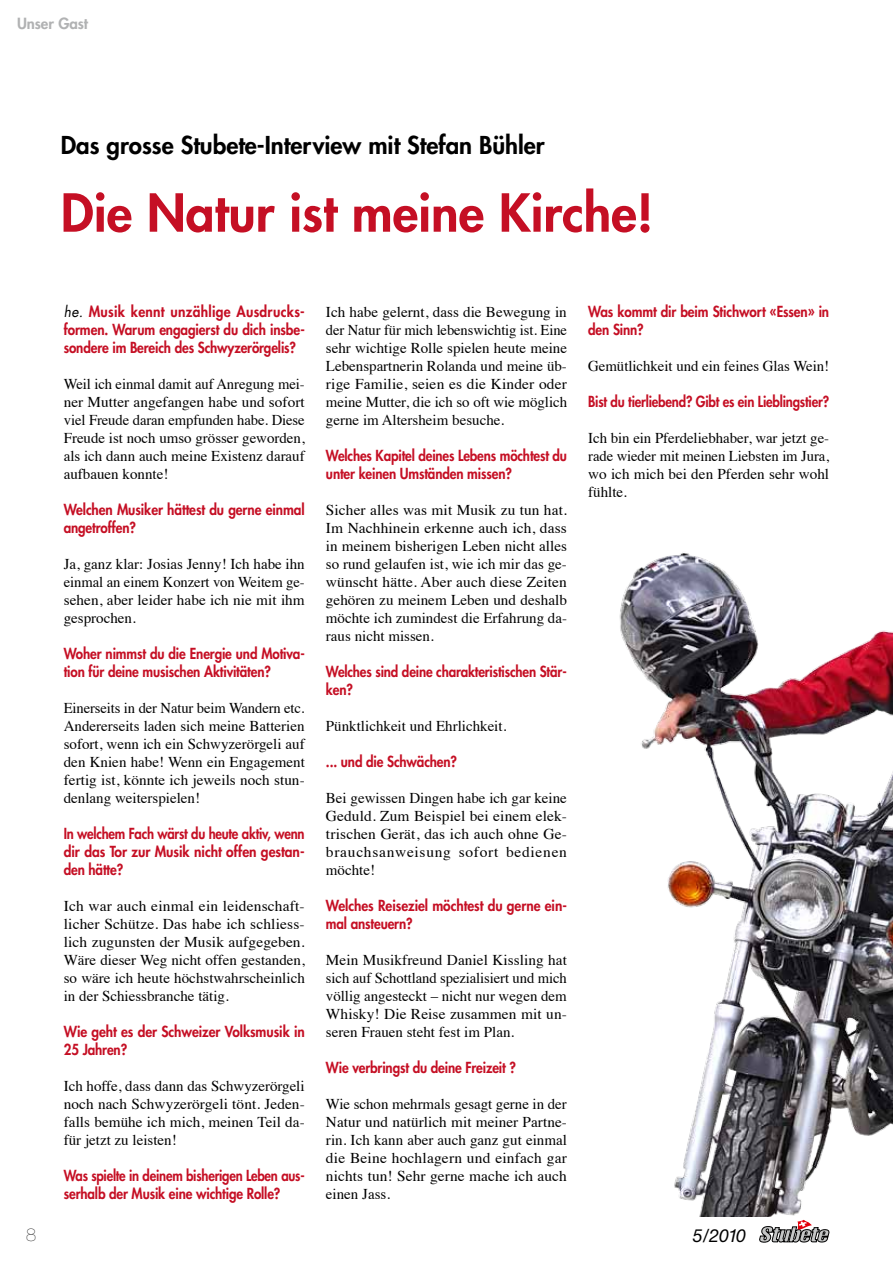
<style>
.page{position:relative;width:893px;height:1263px;background:#fff}
.page>*{position:absolute;margin:0;border:0;box-sizing:border-box;transform-origin:0 0}
.t1{font:800 51px "Futura CE";color:#c50f24}
.t2{font:800 24px "Futura CE";color:#000}
.t3{font:italic 18px "Helvetica Neue CE";color:#000}
.t4{font:200 18px "Helvetica Neue CE";color:#000}
.t5{font:15px/18px "Times";color:#000;text-align:justify}
.t6{font:800 15px "Futura CE";color:#b1b2b3}
.t7{font:800 14.85px/18px "Futura CE";letter-spacing:-.01em;color:#c50f24;scale:.9 1}
.t8{font:800 14.85px/18px "Futura CE";letter-spacing:-.01em;color:#c50f24;text-align:justify;scale:.88 1}
.t9{font:800 14.85px/18px "Futura CE";letter-spacing:-.01em;color:#c50f24;text-align:justify;scale:.93 1}
.t10{font:800 14.85px/18px "Futura CE";letter-spacing:-.01em;color:#c50f24;scale:.92 1}
.t11{font:800 14.85px/18px "Futura CE";letter-spacing:-.01em;color:#c50f24;scale:.89 1}
.t12{font:800 14.85px/18px "Futura CE";letter-spacing:-.01em;color:#c50f24;scale:.91 1}
.s1{font-weight:400;font-style:italic;color:#000}
</style>
<div class="page">
<svg style="left:759px;top:1220px;width:70px;height:22px"></svg>
<img style="left:619px;top:553px;width:274px;height:663px">
<p class="t6" style="left:17px;top:13px;width:73px">Unser Gast</p>
<h2 class="t2" style="left:61px;top:128px;width:485px">Das grosse Stubete-Interview mit Stefan Bühler</h2>
<h1 class="t1" style="left:61px;top:176px;width:594px">Die Natur ist meine Kirche!</h1>
<p class="t9" style="left:64px;top:301px;width:261px"><span class="s1">he.</span> Musik kennt unzählige Ausdrucks&shy;formen. Warum engagierst du dich insbe&shy;sondere im Bereich des Schwyzerörgelis?</p>
<p class="t5" style="left:64px;top:373px;width:242px">Weil ich einmal damit auf Anregung mei&shy;ner Mutter angefangen habe und sofort viel Freude daran empfunden habe. Diese Freude ist noch umso grösser geworden, als ich dann auch meine Existenz darauf aufbauen konnte!</p>
<p class="t12" style="left:64px;top:499px;width:266px">Welchen Musiker hättest du gerne einmal angetroffen?</p>
<p class="t5" style="left:64px;top:553px;width:243px">Ja, ganz klar: Josias Jenny! Ich habe ihn einmal an einem Konzert von Weitem ge&shy;sehen, aber leider habe ich nie mit ihm gesprochen.</p>
<p class="t7" style="left:64px;top:643px;width:269px">Woher nimmst du die Energie und Motiva&shy;tion für deine musischen Aktivitäten?</p>
<p class="t5" style="left:64px;top:697px;width:243px">Einerseits in der Natur beim Wandern etc.<br>Andererseits laden sich meine Batterien sofort, wenn ich ein Schwyzerörgeli auf den Knien habe! Wenn ein Engagement fertig ist, könnte ich jeweils noch stun&shy;denlang weiterspielen!</p>
<p class="t8" style="left:64px;top:823px;width:275px">In welchem Fach wärst du heute aktiv, wenn dir das Tor zur Musik nicht offen gestan&shy;den hätte?</p>
<p class="t5" style="left:64px;top:895px;width:243px">Ich war auch einmal ein leidenschaft&shy;licher Schütze. Das habe ich schliess&shy;lich zugunsten der Musik aufgegeben.<br>Wäre dieser Weg nicht offen gestanden, so wäre ich heute höchstwahrscheinlich in der Schiessbranche tätig.</p>
<p class="t10" style="left:64px;top:1021px;width:264px">Wie geht es der Schweizer Volksmusik in<br>25 Jahren?</p>
<p class="t5" style="left:64px;top:1075px;width:242px">Ich hoffe, dass dann das Schwyzerörgeli noch nach Schwyzerörgeli tönt. Jeden&shy;falls bemühe ich mich, meinen Teil da&shy;für jetzt zu leisten!</p>
<p class="t8" style="left:64px;top:1165px;width:275px">Was spielte in deinem bisherigen Leben aus&shy;serhalb der Musik eine wichtige Rolle?</p>
<p class="t5" style="left:326px;top:301px;width:243px">Ich habe gelernt, dass die Bewegung in der Natur für mich lebenswichtig ist. Eine sehr wichtige Rolle spielen heute meine Lebenspartnerin Rolanda und meine üb&shy;rige Familie, seien es die Kinder oder meine Mutter, die ich so oft wie möglich gerne im Altersheim besuche.</p>
<p class="t7" style="left:326px;top:445px;width:269px">Welches Kapitel deines Lebens möchtest du unter keinen Umständen missen?</p>
<p class="t5" style="left:326px;top:499px;width:243px">Sicher alles was mit Musik zu tun hat.<br>Im Nachhinein erkenne auch ich, dass in meinem bisherigen Leben nicht alles so rund gelaufen ist, wie ich mir das ge&shy;wünscht hätte. Aber auch diese Zeiten gehören zu meinem Leben und deshalb möchte ich zumindest die Erfahrung da&shy;raus nicht missen.</p>
<p class="t11" style="left:326px;top:661px;width:272px">Welches sind deine charakteristischen Stär&shy;ken?</p>
<p class="t5" style="left:326px;top:715px;width:182px">Pünktlichkeit und Ehrlichkeit.</p>
<p class="t7" style="left:326px;top:751px;width:147px">... und die Schwächen?</p>
<p class="t5" style="left:326px;top:787px;width:243px">Bei gewissen Dingen habe ich gar keine Geduld. Zum Beispiel bei einem elek&shy;trischen Gerät, das ich auch ohne Ge&shy;brauchsanweisung sofort bedienen möchte!</p>
<p class="t10" style="left:326px;top:895px;width:263px">Welches Reiseziel möchtest du gerne ein&shy;mal ansteuern?</p>
<p class="t5" style="left:326px;top:949px;width:243px">Mein Musikfreund Daniel Kissling hat sich auf Schottland spezialisiert und mich völlig angesteckt – nicht nur wegen dem Whisky! Die Reise zusammen mit un&shy;seren Frauen steht fest im Plan.</p>
<p class="t7" style="left:326px;top:1057px;width:213px">Wie verbringst du deine Freizeit ?</p>
<p class="t5" style="left:326px;top:1093px;width:242px">Wie schon mehrmals gesagt gerne in der Natur und natürlich mit meiner Partne&shy;rin. Ich kann aber auch ganz gut einmal die Beine hochlagern und einfach gar nichts tun! Sehr gerne mache ich auch einen Jass.</p>
<p class="t7" style="left:588px;top:301px;width:269px">Was kommt dir beim Stichwort «Essen» in den Sinn?</p>
<p class="t5" style="left:588px;top:355px;width:242px">Gemütlichkeit und ein feines Glas Wein!</p>
<p class="t11" style="left:588px;top:391px;width:272px">Bist du tierliebend? Gibt es ein Lieblingstier?</p>
<p class="t5" style="left:588px;top:427px;width:242px">Ich bin ein Pferdeliebhaber, war jetzt ge&shy;rade wieder mit meinen Liebsten im Jura, wo ich mich bei den Pferden sehr wohl fühlte.</p>
<p class="t4" style="left:26px;top:1224px;width:12px">8</p>
<p class="t3" style="left:693px;top:1224px;width:55px">5/2010</p>
</div>
